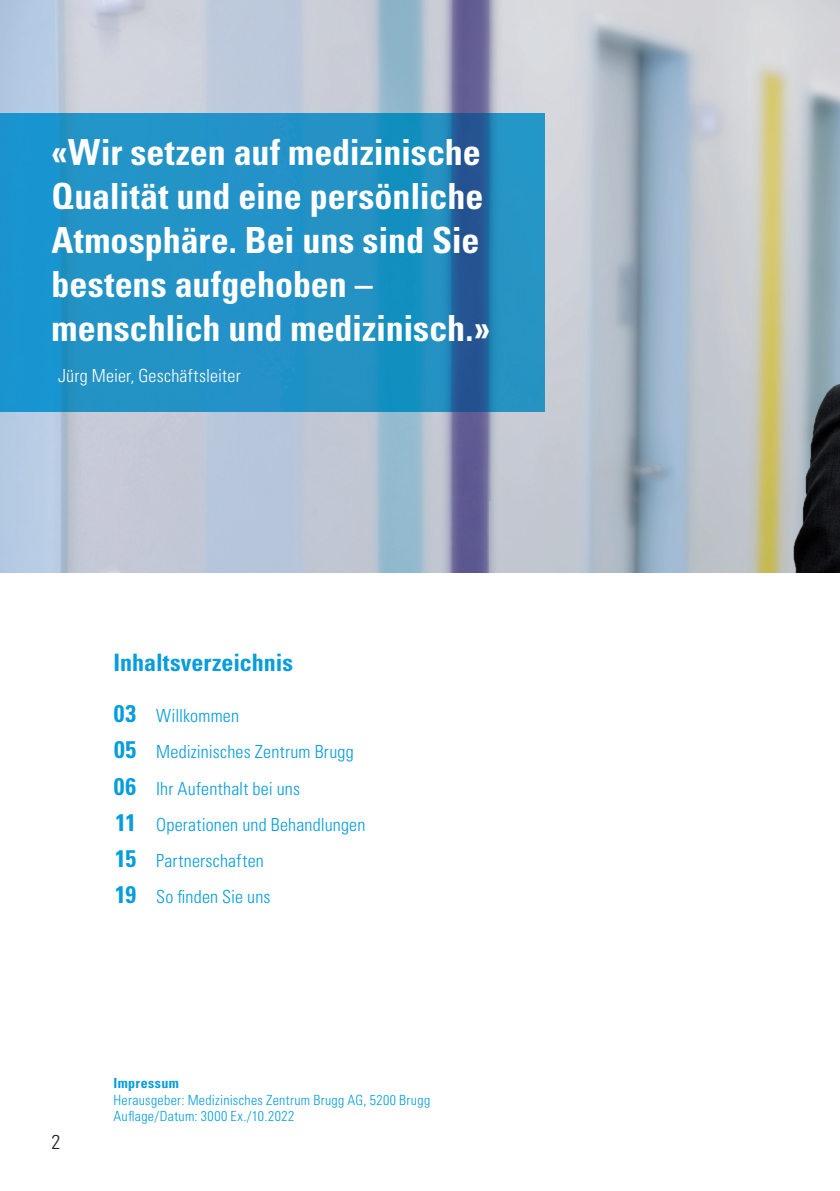
<style>
.page{position:relative;width:840px;height:1191px;background:#fff}
.page>*{position:absolute;margin:0;border:0;box-sizing:border-box;transform-origin:0 0}
.t1{font:700 condensed 36px/44px "Univers LT Std";letter-spacing:-.005em;color:#fff}
.t2{font:700 condensed 24px "Univers LT Std";color:#069ddc}
.t3{font:300 condensed 20px "Univers LT Std";color:#231f20}
.t4{font:300 condensed 18px/36px "Univers LT Std";letter-spacing:.01em;color:#069ddc}
.t5{font:300 condensed 18px "Univers LT Std";letter-spacing:.01em;color:#fff}
.t6{font:300 condensed 14px/16.8px "Univers LT Std";letter-spacing:.025em;color:#069ddc}
.t7{font:700 condensed 14px "Univers LT Std";letter-spacing:.03em;color:#069ddc}
.s1{font-weight:700;font-size:24px}
</style>
<div class="page">
<img style="left:0;top:0;width:769px;height:143px">
<img style="left:769px;top:0;width:70px;height:573px">
<img style="left:490px;top:143px;width:280px;height:430px">
<img style="left:0;top:411px;width:490px;height:162px">
<img style="left:0;top:113px;width:544px;height:298px">
<h1 class="t1" style="left:52px;top:130px;width:439px">«Wir setzen auf medizinische<br>Qualität und eine persönliche<br>Atmosphäre. Bei uns sind Sie bestens aufgehoben – menschlich und medizinisch.»</h1>
<p class="t5" style="left:58px;top:365px;width:184px">Jürg Meier, Geschäftsleiter</p>
<h2 class="t2" style="left:113px;top:648px;width:181px">Inhaltsverzeichnis</h2>
<p class="t4" style="left:114px;top:698px;width:253px"><span class="s1">03</span> Willkommen<br><span class="s1">05</span> Medizinisches Zentrum Brugg<br><span class="s1">06</span> Ihr Aufenthalt bei uns<br><span class="s1">11</span> Operationen und Behandlungen<br><span class="s1">15</span> Partnerschaften<br><span class="s1">19</span> So finden Sie uns</p>
<p class="t3" style="left:51px;top:1129px;width:10px">2</p>
<p class="t7" style="left:113px;top:1074px;width:67px">Impressum</p>
<p class="t6" style="left:113px;top:1091px;width:318px">Herausgeber: Medizinisches Zentrum Brugg AG, 5200 Brugg<br>Auflage/Datum: 3000 Ex./10.2022</p>
</div>
